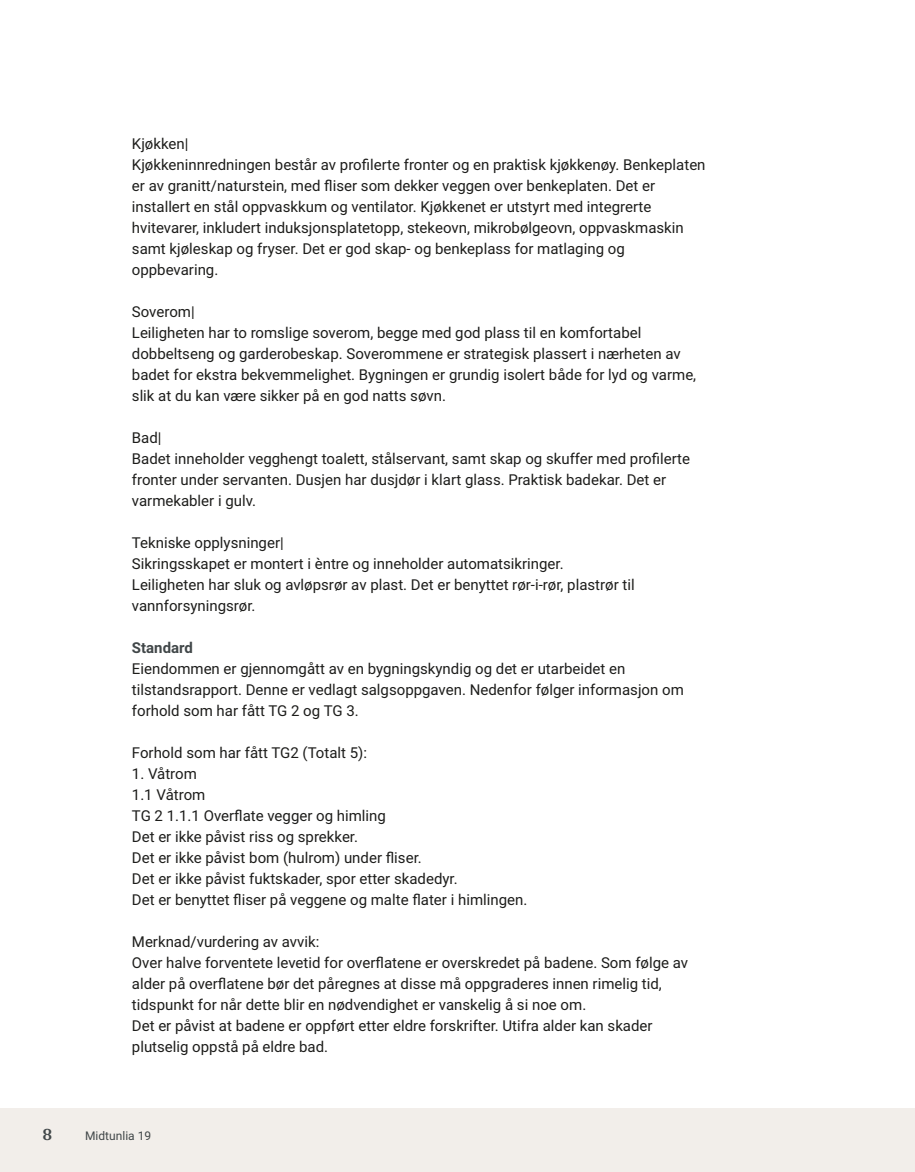
<style>
.page{position:relative;width:915px;height:1172px;background:#fff}
.page>*{position:absolute;margin:0;border:0;box-sizing:border-box;transform-origin:0 0}
.t1{font:700 18px "Arya";color:#414749}
.t2{font:15px/21px "Roboto Vitec";color:#1d1d1b}
.t3{font:700 15px "Roboto Vitec";color:#414749}
.t4{font:12px "Roboto Vitec";color:#414749}
</style>
<div class="page">
<div style="left:0;top:1108px;width:914px;height:64px;background:#f2eeea"></div>
<p class="t2" style="left:132px;top:132px;width:575px">Kjøkken|<br>Kjøkkeninnredningen består av profilerte fronter og en praktisk kjøkkenøy. Benkeplaten er av granitt/ naturstein, med fliser som dekker veggen over benkeplaten. Det er installert en stål oppvaskkum og ventilator. Kjøkkenet er utstyrt med integrerte hvitevarer, inkludert induksjonsplatetopp, stekeovn, mikrobølgeovn, oppvaskmaskin samt kjøleskap og fryser. Det er god skap‑ og benkeplass for matlaging og oppbevaring.</p>
<p class="t2" style="left:132px;top:300px;width:565px">Soverom|<br>Leiligheten har to romslige soverom, begge med god plass til en komfortabel dobbeltseng og garderobeskap. Soverommene er strategisk plassert i nærheten av badet for ekstra bekvemmelighet. Bygningen er grundig isolert både for lyd og varme, slik at du kan være sikker på en god natts søvn.</p>
<p class="t2" style="left:132px;top:426px;width:559px">Bad|<br>Badet inneholder vegghengt toalett, stålservant, samt skap og skuffer med profilerte fronter under servanten. Dusjen har dusjdør i klart glass. Praktisk badekar. Det er varmekabler i gulv.</p>
<p class="t2" style="left:132px;top:531px;width:504px">Tekniske opplysninger|<br>Sikringsskapet er montert i èntre og inneholder automatsikringer.<br>Leiligheten har sluk og avløpsrør av plast. Det er benyttet rør‑i‑rør, plastrør til vannforsyningsrør.</p>
<p class="t3" style="left:132px;top:637px;width:63px">Standard</p>
<p class="t2" style="left:132px;top:657px;width:553px">Eiendommen er gjennomgått av en bygningskyndig og det er utarbeidet en tilstandsrapport. Denne er vedlagt salgsoppgaven. Nedenfor følger informasjon om forhold som har fått TG 2 og TG 3.</p>
<p class="t2" style="left:132px;top:741px;width:236px">Forhold som har fått TG2 (Totalt 5):</p>
<p class="t2" style="left:132px;top:762px;width:397px">1. Våtrom<br>1.1 Våtrom<br>TG 2 1.1.1 Overflate vegger og himling<br>Det er ikke påvist riss og sprekker.<br>Det er ikke påvist bom (hulrom) under fliser.<br>Det er ikke påvist fuktskader, spor etter skadedyr.<br>Det er benyttet fliser på veggene og malte flater i himlingen.</p>
<p class="t2" style="left:132px;top:930px;width:557px">Merknad/ vurdering av avvik:<br>Over halve forventete levetid for overflatene er overskredet på badene. Som følge av alder på overflatene bør det påregnes at disse må oppgraderes innen rimelig tid, tidspunkt for når dette blir en nødvendighet er vanskelig å si noe om.<br>Det er påvist at badene er oppført etter eldre forskrifter. Utifra alder kan skader plutselig oppstå på eldre bad.</p>
<p class="t1" style="left:43px;top:1123px;width:11px">8</p>
<p class="t4" style="left:85px;top:1127px;width:68px">Midtunlia 19</p>
</div>
